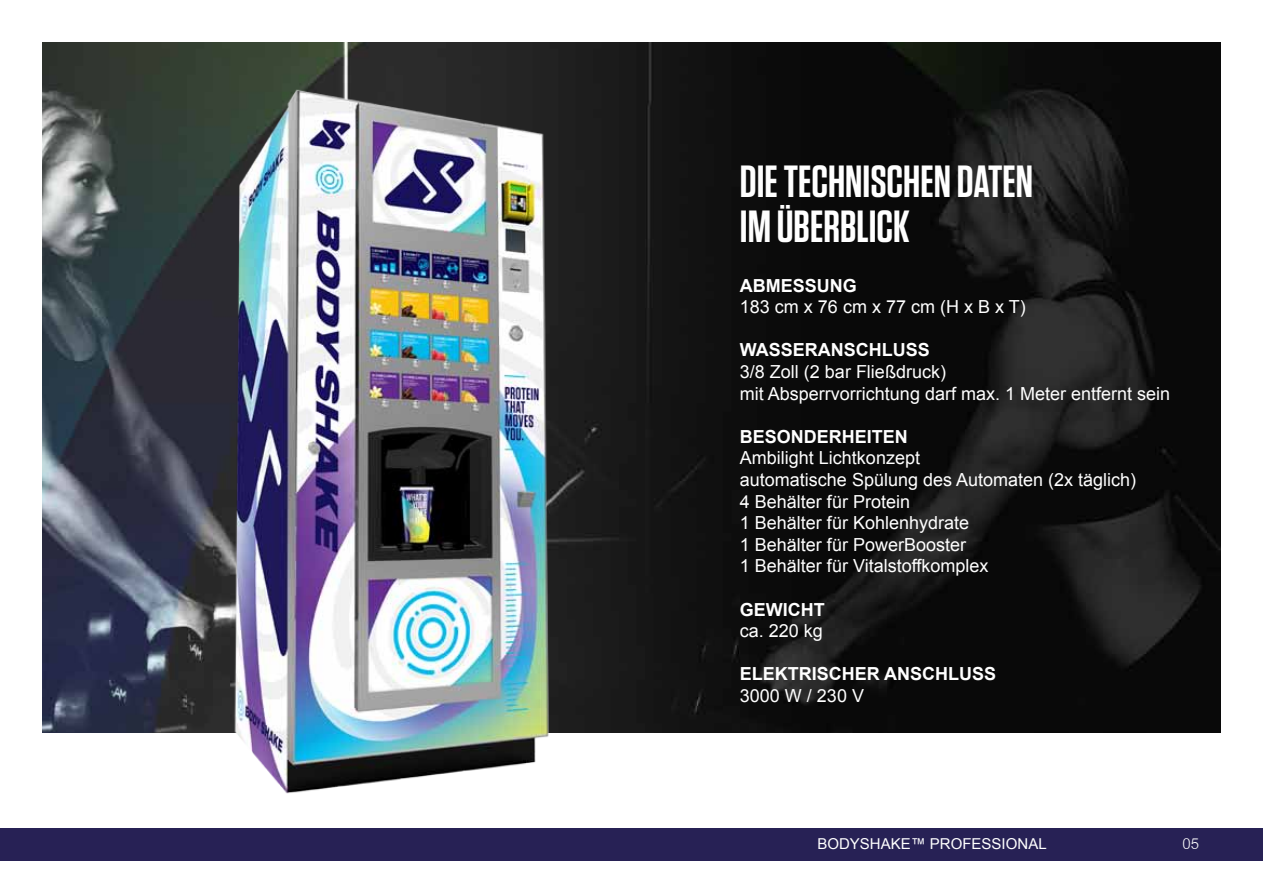
<style>
.page{position:relative;width:1263px;height:893px;background:#fff}
.page>*{position:absolute;margin:0;border:0;box-sizing:border-box;transform-origin:0 0}
.t1{font:600 45px "Tungsten";color:#fff}
.t2{font:18px/21.6px "Arial";color:#fff}
.t3{font:700 18px "Arial";color:#fff}
.t4{font:15px "Arial";color:#fff}
.t5{font:300 15px "Arial Rounded MT";color:#fff}
</style>
<div class="page">
<div style="left:0;top:828px;width:1263px;height:33px;background:#272155"></div>
<img style="left:43px;top:43px;width:1177px;height:689px">
<img style="left:118px;top:42px;width:460px;height:752px">
<h1 class="t1" style="left:740px;top:158px;width:60px">DIE TECHNISCHEN</h1>
<h1 class="t1" style="left:957px;top:158px;width:16px">DATEN</h1>
<h1 class="t1" style="left:740px;top:203px;width:171px">IM ÜBERBLICK</h1>
<p class="t3" style="left:740px;top:273px;width:118px">ABMESSUNG</p>
<p class="t2" style="left:740px;top:296px;width:287px">183 cm x 76 cm x 77 cm (H x B x T)</p>
<p class="t3" style="left:740px;top:338px;width:192px">WASSERANSCHLUSS</p>
<p class="t2" style="left:740px;top:361px;width:432px">3/8 Zoll (2 bar Fließdruck)<br>mit Absperrvorrichtung darf max. 1 Meter entfernt sein</p>
<p class="t3" style="left:740px;top:424px;width:170px">BESONDERHEITEN</p>
<p class="t2" style="left:740px;top:447px;width:398px">Ambilight Lichtkonzept<br>automatische Spülung des Automaten (2x täglich)<br>4 Behälter für Protein<br>1 Behälter für Kohlenhydrate<br>1 Behälter für PowerBooster<br>1 Behälter für Vitalstoffkomplex</p>
<p class="t3" style="left:740px;top:597px;width:86px">GEWICHT</p>
<p class="t2" style="left:740px;top:620px;width:85px">ca. 220 kg</p>
<p class="t3" style="left:740px;top:662px;width:258px">ELEKTRISCHER ANSCHLUSS</p>
<p class="t2" style="left:740px;top:685px;width:126px">3000 W / 230 V</p>
<p class="t4" style="left:817px;top:834px;width:12px">bod</p>
<p class="t4" style="left:850px;top:834px;width:42px">ys hake</p>
<p class="t4" style="left:911px;top:834px;width:30px">™ professional</p>
<p class="t5" style="left:1182px;top:835px;width:18px">05</p>
</div>
